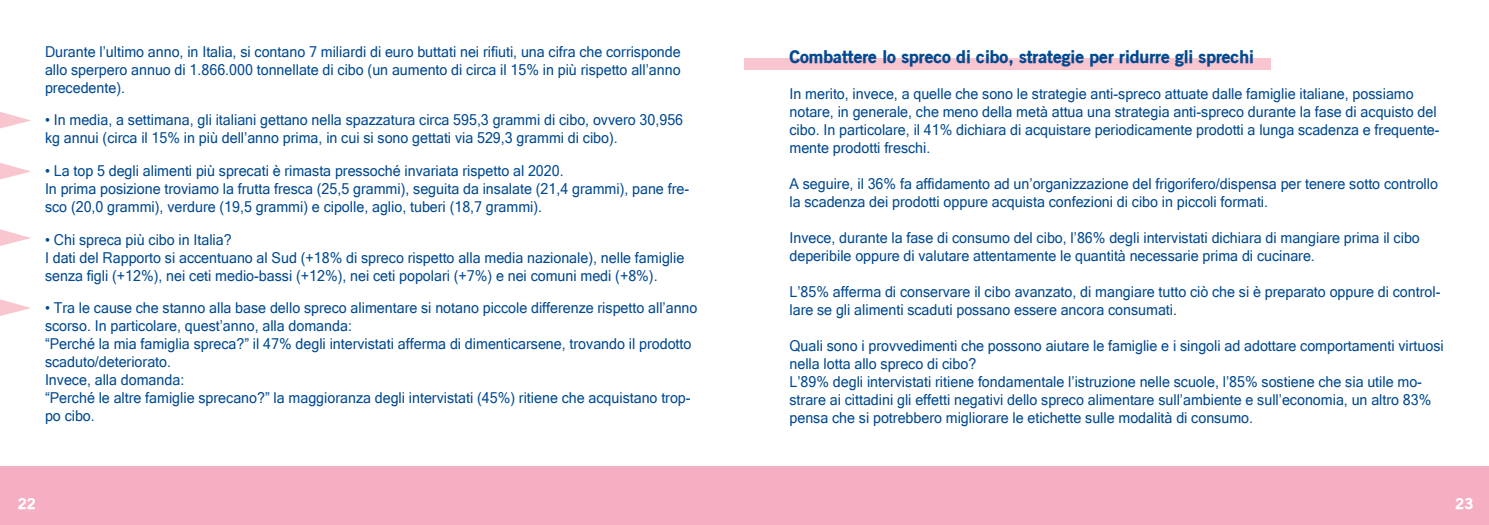
<style>
.page{position:relative;width:1489px;height:525px;background:#fff}
.page>*{position:absolute;margin:0;border:0;box-sizing:border-box;transform-origin:0 0}
.t1{font:900 17.5px "Old Sans";color:#014990}
.t2{font:15px/18px "Microsoft Sans Serif";color:#014990;scale:.95 1}
.t3{font:900 15px "Old Sans";color:#fff}
</style>
<div class="page">
<div style="left:744px;top:58px;width:527px;height:12px;background:#f9c6cf"></div>
<div style="left:0;top:466px;width:1488px;height:58px;background:#f6aec2"></div>
<svg style="left:0;top:112px;width:31px;height:16px"></svg>
<svg style="left:0;top:163px;width:31px;height:16px"></svg>
<svg style="left:0;top:229px;width:31px;height:17px"></svg>
<svg style="left:0;top:299px;width:31px;height:17px"></svg>
<p class="t2" style="left:45px;top:42px;width:670px;text-align:justify">Durante l’ultimo anno, in Italia, si contano 7 miliardi di euro buttati nei rifiuti, una cifra che corrisponde allo sperpero annuo di 1.866.000 tonnellate di cibo (un aumento di circa il 15% in più rispetto all’anno precedente).</p>
<p class="t2" style="left:45px;top:111px;width:673px">• In media, a settimana, gli italiani gettano nella spazzatura circa 595,3 grammi di cibo, ovvero 30,956 kg annui (circa il 15% in più dell’anno prima, in cui si sono gettati via 529,3 grammi di cibo).</p>
<p class="t2" style="left:45px;top:161px;width:547px">• La top 5 degli alimenti più sprecati è rimasta pressoché invariata rispetto al 2020.</p>
<p class="t2" style="left:45px;top:179px;width:679px">In prima posizione troviamo la frutta fresca (25,5 grammi), seguita da insalate (21,4 grammi), pane fre&shy;sco (20,0 grammi), verdure (19,5 grammi) e cipolle, aglio, tuberi (18,7 grammi).</p>
<p class="t2" style="left:45px;top:230px;width:198px">• Chi spreca più cibo in Italia?</p>
<p class="t2" style="left:45px;top:248px;width:674px">I dati del Rapporto si accentuano al Sud (+18% di spreco rispetto alla media nazionale), nelle famiglie senza figli (+12%), nei ceti medio-bassi (+12%), nei ceti popolari (+7%) e nei comuni medi (+8%).</p>
<p class="t2" style="left:45px;top:298px;width:688px">• Tra le cause che stanno alla base dello spreco alimentare si notano piccole differenze rispetto all’anno scorso. In particolare, quest’anno, alla domanda:</p>
<p class="t2" style="left:45px;top:334px;width:682px">“Perché la mia famiglia spreca?” il 47% degli intervistati afferma di dimenticarsene, trovando il prodotto scaduto/deteriorato.</p>
<p class="t2" style="left:45px;top:370px;width:148px">Invece, alla domanda:</p>
<p class="t2" style="left:45px;top:388px;width:681px">“Perché le altre famiglie sprecano?” la maggioranza degli intervistati (45%) ritiene che acquistano trop&shy;po cibo.</p>
<p class="t3" style="left:18px;top:493px;width:20px">22</p>
<p class="t1" style="left:789px;top:46px;width:466px">Combattere lo spreco di cibo, strategie per ridurre gli sprechi</p>
<p class="t2" style="left:789px;top:85px;width:685px">In merito, invece, a quelle che sono le strategie anti-spreco attuate dalle famiglie italiane, possiamo notare, in generale, che meno della metà attua una strategia anti-spreco durante la fase di acquisto del cibo. In particolare, il 41% dichiara di acquistare periodicamente prodotti a lunga scadenza e frequente&shy;mente prodotti freschi.</p>
<p class="t2" style="left:789px;top:175px;width:684px">A seguire, il 36% fa affidamento ad un’organizzazione del frigorifero/dispensa per tenere sotto controllo la scadenza dei prodotti oppure acquista confezioni di cibo in piccoli formati.</p>
<p class="t2" style="left:789px;top:229px;width:665px">Invece, durante la fase di consumo del cibo, l’86% degli intervistati dichiara di mangiare prima il cibo deperibile oppure di valutare attentamente le quantità necessarie prima di cucinare.</p>
<p class="t2" style="left:789px;top:283px;width:686px">L’85% afferma di conservare il cibo avanzato, di mangiare tutto ciò che si è preparato oppure di control&shy;lare se gli alimenti scaduti possano essere ancora consumati.</p>
<p class="t2" style="left:789px;top:337px;width:690px">Quali sono i provvedimenti che possono aiutare le famiglie e i singoli ad adottare comportamenti virtuosi nella lotta allo spreco di cibo?</p>
<p class="t2" style="left:789px;top:373px;width:677px">L’89% degli intervistati ritiene fondamentale l’istruzione nelle scuole, l’85% sostiene che sia utile mo&shy;strare ai cittadini gli effetti negativi dello spreco alimentare sull’ambiente e sull’economia, un altro 83% pensa che si potrebbero migliorare le etichette sulle modalità di consumo.</p>
<p class="t3" style="left:1455px;top:493px;width:20px">23</p>
</div>
